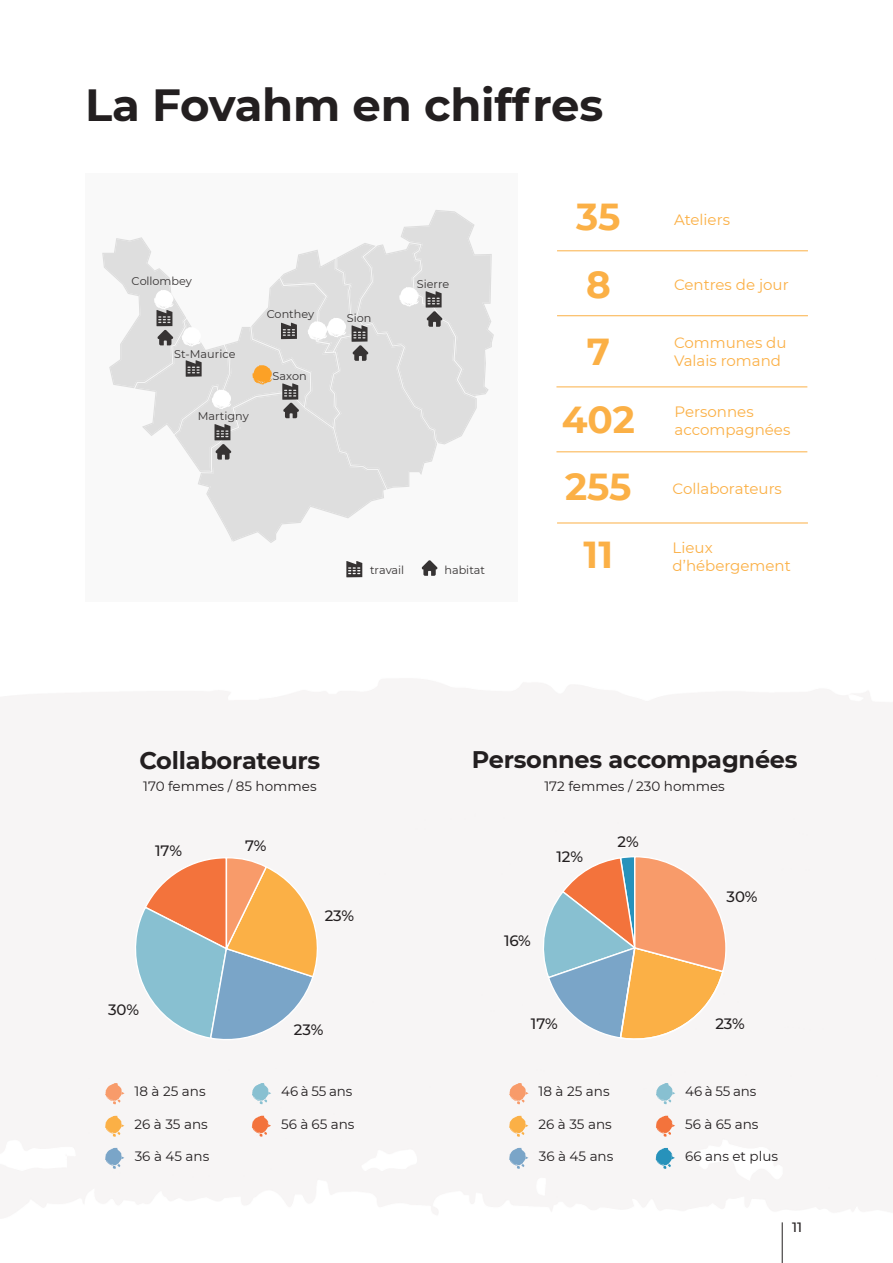
<style>
.page{position:relative;width:893px;height:1263px;background:#fff}
.page>*{position:absolute;margin:0;border:0;box-sizing:border-box;transform-origin:0 0}
.t1{font:700 45px "Montserrat";letter-spacing:-.005em;color:#231f20}
.t2{font:700 37.5px/67.5px "Montserrat";color:#fbb046;text-align:center}
.t3{font:700 24px "Montserrat";letter-spacing:-.01em;color:#231f20}
.t4{font:15px/18px "Montserrat";color:#fbb046}
.t5{font:500 15px "Montserrat";letter-spacing:-.01em;color:#231f20}
.t6{font:13.5px "Montserrat";color:#231f20}
.t7{font:500 13.5px "Montserrat";color:#231f20}
.t8{font:11.25px "Montserrat";color:#363333}
</style>
<div class="page">
<div style="left:85px;top:173px;width:433px;height:429px;background:#f9f9f9"></div>
<hr style="left:782px;top:1222px;width:1px;height:41px;background:#231f20">
<svg style="left:105px;top:1083px;width:20px;height:21px"></svg>
<svg style="left:105px;top:1116px;width:19px;height:21px"></svg>
<svg style="left:105px;top:1148px;width:19px;height:21px"></svg>
<svg style="left:102px;top:210px;width:392px;height:333px"></svg>
<svg style="left:422px;top:560px;width:15px;height:16px"></svg>
<svg style="left:346px;top:561px;width:16px;height:16px"></svg>
<svg style="left:136px;top:858px;width:181px;height:181px"></svg>
<svg style="left:544px;top:857px;width:182px;height:182px"></svg>
<svg style="left:252px;top:1083px;width:19px;height:21px"></svg>
<svg style="left:252px;top:1116px;width:19px;height:21px"></svg>
<svg style="left:509px;top:1083px;width:20px;height:21px"></svg>
<svg style="left:509px;top:1116px;width:19px;height:21px"></svg>
<svg style="left:509px;top:1148px;width:19px;height:21px"></svg>
<svg style="left:656px;top:1083px;width:19px;height:21px"></svg>
<svg style="left:656px;top:1116px;width:19px;height:21px"></svg>
<svg style="left:656px;top:1148px;width:19px;height:21px"></svg>
<hr style="left:557px;top:250px;width:251px;height:1px;background:#fbb046">
<hr style="left:557px;top:315px;width:251px;height:1px;background:#fbb046">
<hr style="left:556px;top:386px;width:251px;height:1px;background:#fbb046">
<hr style="left:556px;top:451px;width:251px;height:1px;background:#fbb046">
<hr style="left:557px;top:523px;width:251px;height:1px;background:#fbb046">
<h1 class="t1" style="left:85px;top:72px;width:520px">La Fovahm en chiffres</h1>
<p class="t8" style="left:132px;top:273px;width:62px">Collombey</p>
<p class="t8" style="left:174px;top:346px;width:63px">St-Maurice</p>
<p class="t8" style="left:198px;top:408px;width:52px">Martigny</p>
<p class="t8" style="left:267px;top:306px;width:49px">Conthey</p>
<p class="t8" style="left:273px;top:368px;width:36px">Saxon</p>
<p class="t8" style="left:347px;top:310px;width:26px">Sion</p>
<p class="t8" style="left:417px;top:276px;width:34px">Sierre</p>
<p class="t8" style="left:370px;top:562px;width:36px">travail</p>
<p class="t8" style="left:444px;top:562px;width:42px">habitat</p>
<h2 class="t2" style="left:562px;top:181px;width:75px">35<br>8<br>7<br>402<br>255<br>11</h2>
<p class="t4" style="left:674px;top:210px;width:57px">Ateliers</p>
<p class="t4" style="left:674px;top:275px;width:116px">Centres de jour</p>
<p class="t4" style="left:674px;top:333px;width:114px">Communes du<br>Valais romand</p>
<p class="t4" style="left:675px;top:402px;width:117px">Personnes accompagnées</p>
<p class="t4" style="left:673px;top:479px;width:111px">Collaborateurs</p>
<p class="t4" style="left:673px;top:538px;width:120px">Lieux d’hébergement</p>
<h3 class="t3" style="left:139px;top:743px;width:182px">Collaborateurs</h3>
<p class="t6" style="left:143px;top:777px;width:175px">170 femmes / 85 hommes</p>
<h3 class="t3" style="left:472px;top:742px;width:327px">Personnes accompagnées</h3>
<p class="t6" style="left:544px;top:777px;width:182px">172 femmes / 230 hommes</p>
<p class="t5" style="left:155px;top:840px;width:28px">17%</p>
<p class="t5" style="left:245px;top:835px;width:23px">7%</p>
<p class="t5" style="left:618px;top:831px;width:23px">2%</p>
<p class="t5" style="left:556px;top:846px;width:28px">12%</p>
<p class="t5" style="left:727px;top:886px;width:32px">30%</p>
<p class="t5" style="left:325px;top:905px;width:31px">23%</p>
<p class="t5" style="left:504px;top:931px;width:28px">16%</p>
<p class="t5" style="left:108px;top:999px;width:32px">30%</p>
<p class="t5" style="left:294px;top:1019px;width:31px">23%</p>
<p class="t5" style="left:531px;top:1013px;width:28px">17%</p>
<p class="t5" style="left:715px;top:1013px;width:31px">23%</p>
<p class="t6" style="left:135px;top:1082px;width:73px">18 à 25 ans</p>
<p class="t6" style="left:281px;top:1082px;width:73px">46 à 55 ans</p>
<p class="t6" style="left:539px;top:1082px;width:73px">18 à 25 ans</p>
<p class="t6" style="left:685px;top:1082px;width:73px">46 à 55 ans</p>
<p class="t6" style="left:135px;top:1115px;width:75px">26 à 35 ans</p>
<p class="t6" style="left:281px;top:1115px;width:75px">56 à 65 ans</p>
<p class="t6" style="left:539px;top:1115px;width:75px">26 à 35 ans</p>
<p class="t6" style="left:685px;top:1115px;width:75px">56 à 65 ans</p>
<p class="t6" style="left:135px;top:1147px;width:76px">36 à 45 ans</p>
<p class="t6" style="left:539px;top:1147px;width:76px">36 à 45 ans</p>
<p class="t6" style="left:685px;top:1147px;width:94px">66 ans et plus</p>
<p class="t7" style="left:792px;top:1218px;width:11px">11</p>
</div>
